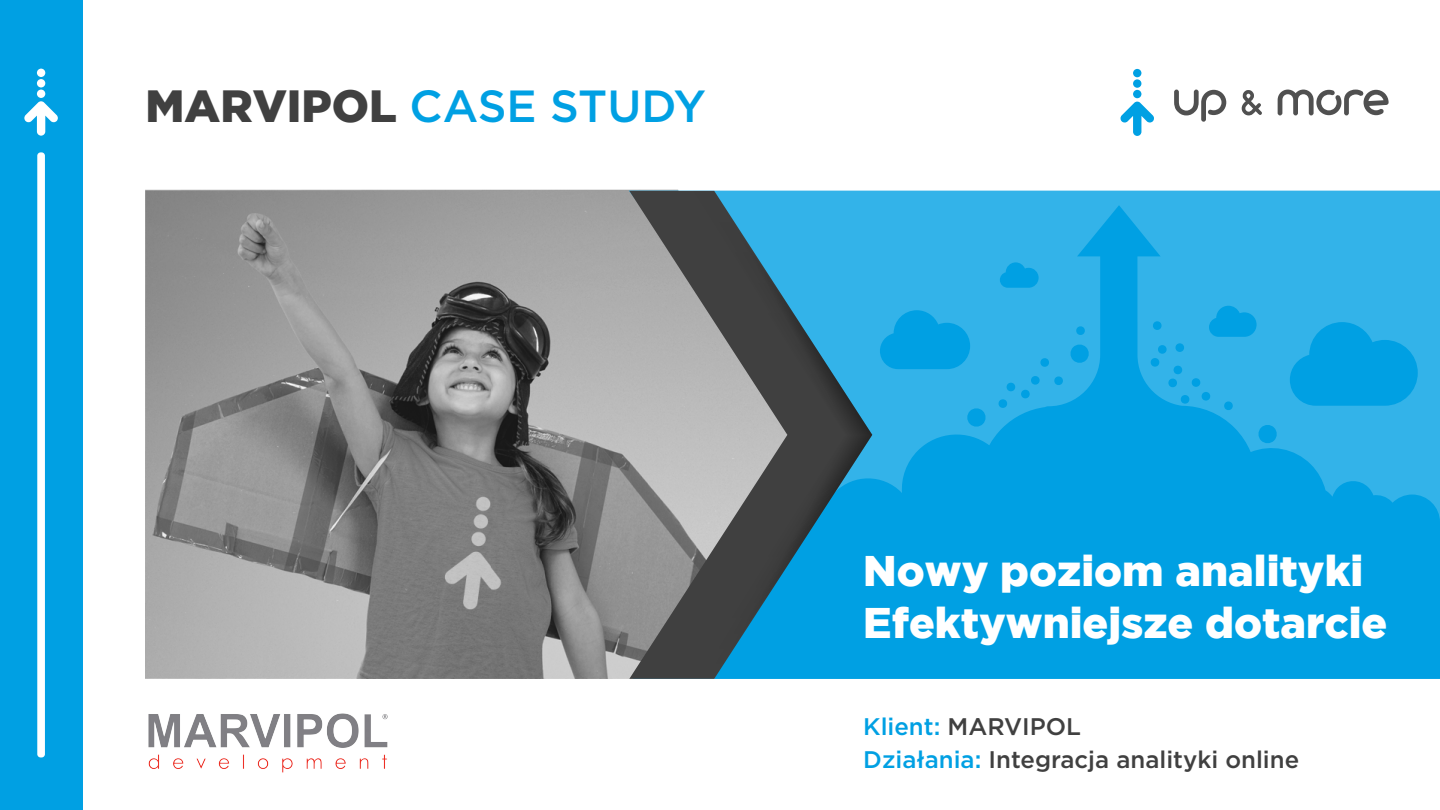
<style>
.page{position:relative;width:1440px;height:810px;background:#fff}
.page>*{position:absolute;margin:0;border:0;box-sizing:border-box;transform-origin:0 0}
.t1{font:500 45px "Gotham";color:#00a0e3}
.t2{font:900 42.75px/52.5px "Gotham";color:#fff}
.t3{font:500 24px/33px "Gotham";color:#404040}
.s1{font-weight:900;color:#404040}
.s2{color:#00a0e3}
</style>
<div class="page">
<img style="left:146px;top:190px;width:689px;height:489px">
<div style="left:872px;top:191px;width:568px;height:14px;background:#33b3e9"></div>
<svg style="left:872px;top:205px;width:568px;height:474px;background:#15a7e5"></svg>
<svg style="left:1120px;top:69px;width:34px;height:67px"></svg>
<svg style="left:1174px;top:90px;width:215px;height:32px"></svg>
<div style="left:0;top:0;width:82px;height:810px;background:#00a0e3"></div>
<svg style="left:24px;top:69px;width:34px;height:67px"></svg>
<div style="left:37px;top:152px;width:8px;height:605px;background:#fff;border-radius:3px"></div>
<svg style="left:629px;top:191px;width:58px;height:488px;background:#959595"></svg>
<svg style="left:687px;top:191px;width:185px;height:488px;background:#44819b"></svg>
<img style="left:149px;top:714px;width:239px;height:58px">
<h1 class="t1" style="left:146px;top:76px;width:562px"><span class="s1">MARVIPOL</span> CASE STUDY</h1>
<h2 class="t2" style="left:863px;top:543px;width:526px">Nowy poziom analityki<br>Efektywniejsze dotarcie</h2>
<p class="t3" style="left:863px;top:710px;width:437px"><span class="s2">Klient:</span> MARVIPOL<br><span class="s2">Działania:</span> Integracja analityki online</p>
</div>
